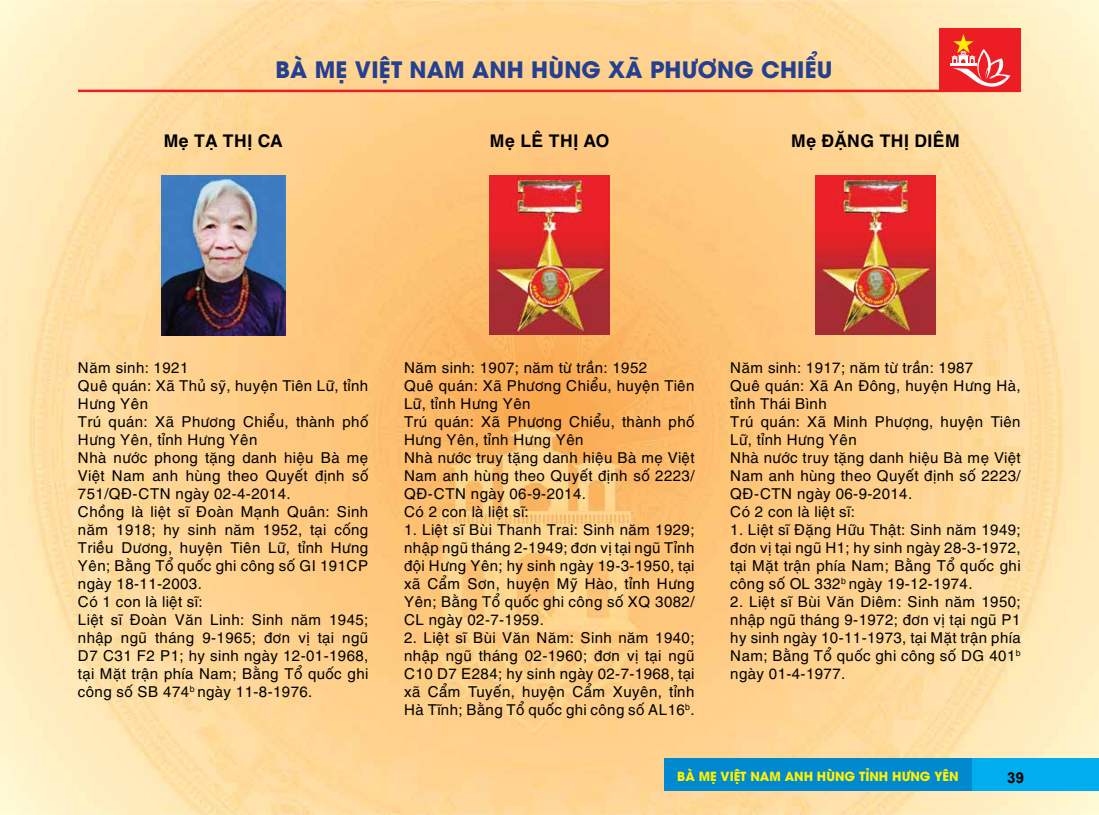
<style>
.page{position:relative;width:1099px;height:815px;background:#fff}
.page>*{position:absolute;margin:0;border:0;box-sizing:border-box;transform-origin:0 0}
.t1{font:700 22.5px "UTM Avo";letter-spacing:.01em;color:#25408f}
.t2{font:700 17.5px "UTM Helve";color:#000}
.t3{font:15px/18px "UTM Helve";color:#000;text-align:justify}
.t4{font:700 15px "Arial";color:#000}
.t5{font:700 12.5px "UTM Avo";color:#fff200}
</style>
<div class="page">
<img style="left:0;top:0;width:1098px;height:815px">
<div style="left:971px;top:758px;width:127px;height:33px;background:#00aeef"></div>
<div style="left:664px;top:758px;width:307px;height:33px;background:#0089cf"></div>
<hr style="left:78px;top:90px;width:942px;height:2px;background:#ed1d24">
<div style="left:939px;top:28px;width:81px;height:64px;background:#ed1d24"></div>
<hr style="left:950px;top:64px;width:26px;height:2px;background:#fff">
<svg style="left:951px;top:34px;width:59px;height:53px"></svg>
<img style="left:161px;top:176px;width:124px;height:159px">
<img style="left:490px;top:176px;width:119px;height:159px">
<img style="left:816px;top:176px;width:119px;height:159px">
<h1 class="t1" style="left:275px;top:51px;width:558px">BÀ MẸ VIỆT NAM ANH HÙNG XÃ PHƯƠNG CHIỂU</h1>
<p class="t2" style="left:164px;top:126px;width:121px">Mẹ TẠ THỊ CA</p>
<p class="t2" style="left:490px;top:126px;width:121px">Mẹ LÊ THỊ AO</p>
<p class="t2" style="left:791px;top:126px;width:170px">Mẹ ĐẶNG THỊ DIÊM</p>
<p class="t3" style="left:78px;top:357px;width:292px;text-align:left">Năm sinh: 1921<br>Quê quán: Xã Thủ sỹ, huyện Tiên Lữ, tỉnh<br>Hưng Yên<br>Trú quán: Xã Phương Chiểu, thành phố<br>Hưng Yên, tỉnh Hưng Yên<br>Nhà nước phong tặng danh hiệu Bà mẹ<br>Việt Nam anh hùng theo Quyết định số<br>751/QĐ-CTN ngày 02-4-2014.<br>Chồng là liệt sĩ Đoàn Mạnh Quân: Sinh năm 1918; hy sinh năm 1952, tại cống<br>Triều Dương, huyện Tiên Lữ, tỉnh Hưng<br>Yên; Bằng Tổ quốc ghi công số GI 191CP ngày 18-11-2003.<br>Có 1 con là liệt sĩ:<br>Liệt sĩ Đoàn Văn Linh: Sinh năm 1945; nhập ngũ tháng 9-1965; đơn vị tại ngũ<br>D7 C31 F2 P1; hy sinh ngày 12-01-1968, tại Mặt trận phía Nam; Bằng Tổ quốc ghi công số SB 474<sup>b</sup> ngày 11-8-1976.</p>
<p class="t3" style="left:404px;top:357px;width:292px;text-align:left">Năm sinh: 1907; năm từ trần: 1952<br>Quê quán: Xã Phương Chiểu, huyện Tiên<br>Lữ, tỉnh Hưng Yên<br>Trú quán: Xã Phương Chiểu, thành phố<br>Hưng Yên, tỉnh Hưng Yên<br>Nhà nước truy tặng danh hiệu Bà mẹ Việt<br>Nam anh hùng theo Quyết định số 2223/<br>QĐ-CTN ngày 06-9-2014.<br>Có 2 con là liệt sĩ:</p>
<p class="t3" style="left:404px;top:519px;width:292px">1. Liệt sĩ Bùi Thanh Trai: Sinh năm 1929; nhập ngũ tháng 2-1949; đơn vị tại ngũ Tỉnh đội Hưng Yên; hy sinh ngày 19-3-1950, tại xã Cẩm Sơn, huyện Mỹ Hào, tỉnh Hưng Yên; Bằng Tổ quốc ghi công số XQ 3082/ CL ngày 02-7-1959.</p>
<p class="t3" style="left:404px;top:627px;width:292px">2. Liệt sĩ Bùi Văn Năm: Sinh năm 1940; nhập ngũ tháng 02-1960; đơn vị tại ngũ C10 D7 E284; hy sinh ngày 02-7-1968, tại xã Cẩm Tuyến, huyện Cẩm Xuyên, tỉnh Hà Tĩnh; Bằng Tổ quốc ghi công số AL16<sup>b</sup>.</p>
<p class="t3" style="left:730px;top:357px;width:292px;text-align:left">Năm sinh: 1917; năm từ trần: 1987<br>Quê quán: Xã An Đông, huyện Hưng Hà, tỉnh Thái Bình<br>Trú quán: Xã Minh Phượng, huyện Tiên<br>Lữ, tỉnh Hưng Yên<br>Nhà nước truy tặng danh hiệu Bà mẹ Việt<br>Nam anh hùng theo Quyết định số 2223/<br>QĐ-CTN ngày 06-9-2014.<br>Có 2 con là liệt sĩ:</p>
<p class="t3" style="left:730px;top:519px;width:292px">1. Liệt sĩ Đặng Hữu Thật: Sinh năm 1949; đơn vị tại ngũ H1; hy sinh ngày 28-3-1972, tại Mặt trận phía Nam; Bằng Tổ quốc ghi công số OL 332<sup>b</sup> ngày 19-12-1974.</p>
<p class="t3" style="left:730px;top:591px;width:292px">2. Liệt sĩ Bùi Văn Diêm: Sinh năm 1950; nhập ngũ tháng 9-1972; đơn vị tại ngũ P1 hy sinh ngày 10-11-1973, tại Mặt trận phía Nam; Bằng Tổ quốc ghi công số DG 401<sup>b </sup>ngày 01-4-1977.</p>
<p class="t5" style="left:677px;top:766px;width:283px">BÀ MẸ VIỆT NAM ANH HÙNG TỈNH HƯNG YÊN</p>
<p class="t4" style="left:1007px;top:769px;width:18px">39</p>
</div>
